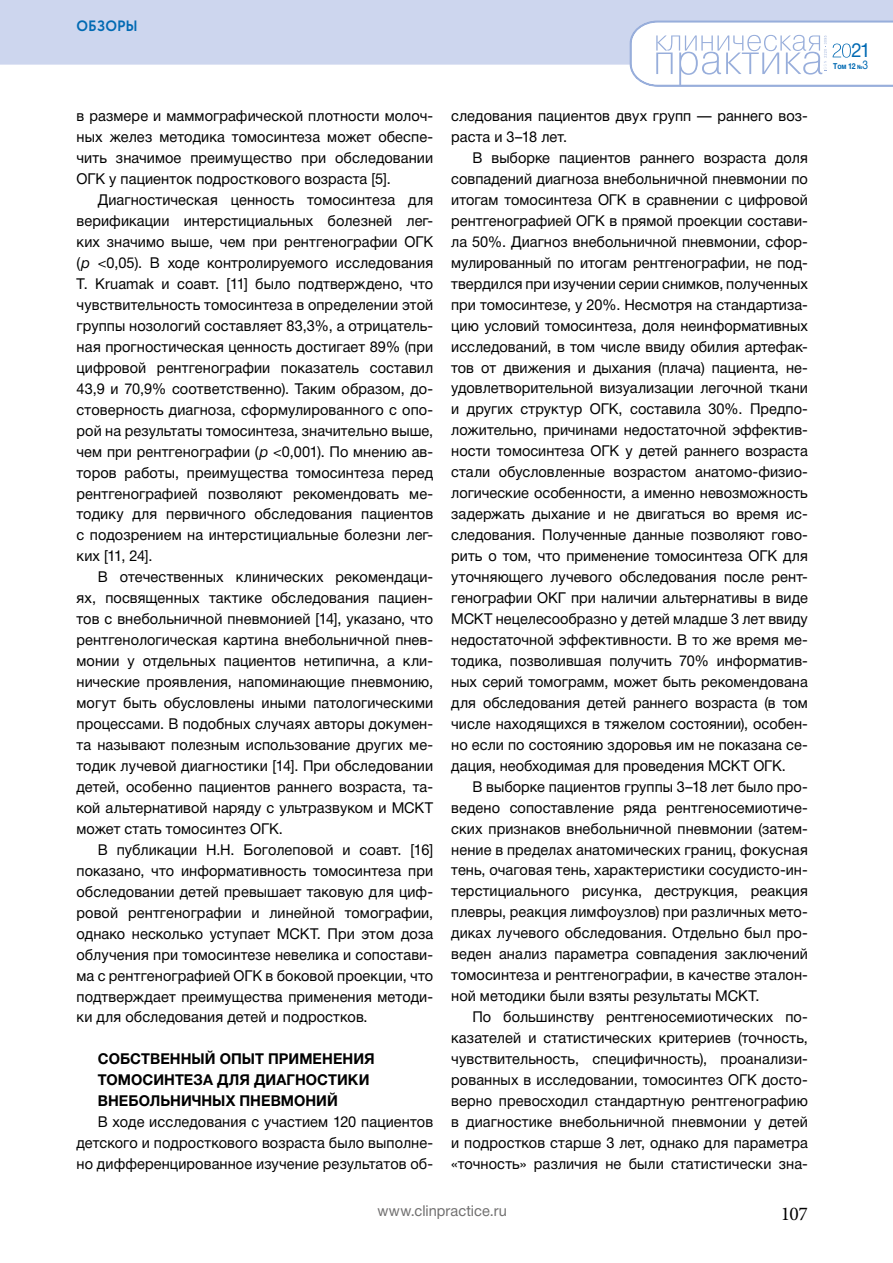
<style>
.page{position:relative;width:893px;height:1263px;background:#fff}
.page>*{position:absolute;margin:0;border:0;box-sizing:border-box;transform-origin:0 0}
.t1{font:19.5px "Minion Pro";color:#000}
.t2{font:19.5px "Helvetica Neue Cyr";color:#016ab3;scale:.95 1}
.t3{font:15px/21px "Helvetica Neue Cyr";letter-spacing:.005em;color:#000;text-align:justify}
.t4{font:700 15px/21px "Helvetica Neue Cyr";letter-spacing:.005em;color:#000}
.t5{font:15px "Helvetica Neue Cyr";letter-spacing:.005em;color:#706f6f}
.t6{font:700 15px "Circe";letter-spacing:-.005em;color:#016ab3;scale:.95 1}
.t7{font:700 8.25px "Helvetica Neue Cyr";color:#016ab3;scale:.85 1}
.s1{font-style:italic}
.s2{font-size:6px}
.s3{font-weight:400;font-size:12px}
</style>
<div class="page">
<div style="left:0;top:0;width:893px;height:65px;background:#cdd6ee"></div>
<svg style="left:629px;top:20px;width:264px;height:67px"></svg>
<p class="t6" style="left:77px;top:16px;width:66px">ОБЗОРЫ</p>
<p class="t3" style="left:77px;top:106px;width:358px">в размере и маммографической плотности молоч&shy;ных желез методика томосинтеза может обеспе&shy;чить значимое преимущество при обследовании ОГК у пациенток подросткового возраста [5].</p>
<p class="t3" style="left:77px;top:189px;width:358px;text-indent:21px">Диагностическая ценность томосинтеза для верификации интерстициальных болезней лег&shy;ких значимо выше, чем при рентгенографии ОГК (<span class="s1">p</span> &lt;0,05). В ходе контролируемого исследования T. Kruamak и соавт. [11] было подтверждено, что чувствительность томосинтеза в определении этой группы нозологий составляет 83,3%, а отрицатель&shy;ная прогностическая ценность достигает 89% (при цифровой рентгенографии показатель составил 43,9 и 70,9% соответственно). Таким образом, до&shy;стоверность диагноза, сформулированного с опо&shy;рой на результаты томосинтеза, значительно выше, чем при рентгенографии (<span class="s1">p</span> &lt;0,001). По мнению ав&shy;торов работы, преимущества томосинтеза перед рентгенографией позволяют рекомендовать ме&shy;тодику для первичного обследования пациентов с подозрением на интерстициальные болезни лег&shy;ких [11, 24].</p>
<p class="t3" style="left:77px;top:567px;width:358px;text-indent:21px">В отечественных клинических рекомендаци&shy;ях, посвященных тактике обследования пациен&shy;тов с внебольничной пневмонией [14], указано, что рентгенологическая картина внебольничной пнев&shy;монии у отдельных пациентов нетипична, а кли&shy;нические проявления, напоминающие пневмонию, могут быть обусловлены иными патологическими процессами. В подобных случаях авторы докумен&shy;та называют полезным использование других ме&shy;тодик лучевой диагностики [14]. При обследовании детей, особенно пациентов раннего возраста, та&shy;кой альтернативой наряду с ультразвуком и МСКТ может стать томосинтез ОГК.</p>
<p class="t3" style="left:77px;top:839px;width:358px;text-indent:21px">В публикации Н.Н. Боголеповой и соавт. [16] показано, что информативность томосинтеза при обследовании детей превышает таковую для циф&shy;ровой рентгенографии и линейной томографии, однако несколько уступает МСКТ. При этом доза облучения при томосинтезе невелика и сопостави&shy;ма с рентгенографией ОГК в боковой проекции, что подтверждает преимущества применения методи&shy;ки для обследования детей и подростков.</p>
<p class="t4" style="left:98px;top:1049px;width:278px">СОБСТВЕННЫЙ ОПЫТ ПРИМЕНЕНИЯ<br>ТОМОСИНТЕЗА ДЛЯ ДИАГНОСТИКИ<br>ВНЕБОЛЬНИЧНЫХ ПНЕВМОНИЙ</p>
<p class="t3" style="left:77px;top:1111px;width:358px;text-indent:21px">В ходе исследования с участием 120 пациентов детского и подросткового возраста было выполне&shy;но дифференцированное изучение результатов об-</p>
<p class="t3" style="left:451px;top:105px;width:358px">следования пациентов двух групп — раннего воз&shy;раста и 3–18 лет.</p>
<p class="t3" style="left:451px;top:147px;width:358px;text-indent:21px">В выборке пациентов раннего возраста доля совпадений диагноза внебольничной пневмонии по итогам томосинтеза ОГК в сравнении с цифровой рентгенографией ОГК в прямой проекции состави&shy;ла 50%. Диагноз внебольничной пневмонии, сфор&shy;мулированный по итогам рентгенографии, не под&shy;твердился при изучении серии снимков, полученных при томосинтезе, у 20%. Несмотря на стандартиза&shy;цию условий томосинтеза, доля неинформативных исследований, в том числе ввиду обилия артефак&shy;тов от движения и дыхания (плача) пациента, не&shy;удовлетворительной визуализации легочной ткани и других структур ОГК, составила 30%. Предпо&shy;ложительно, причинами недостаточной эффектив&shy;ности томосинтеза ОГК у детей раннего возраста стали обусловленные возрастом анатомо-физио&shy;логические особенности, а именно невозможность задержать дыхание и не двигаться во время ис&shy;следования. Полученные данные позволяют гово&shy;рить о том, что применение томосинтеза ОГК для уточняющего лучевого обследования после рент&shy;генографии ОКГ при наличии альтернативы в виде МСКТ нецелесообразно у детей младше 3 лет ввиду недостаточной эффективности. В то же время ме&shy;тодика, позволившая получить 70% информатив&shy;ных серий томограмм, может быть рекомендована для обследования детей раннего возраста (в том числе находящихся в тяжелом состоянии), особен&shy;но если по состоянию здоровья им не показана се&shy;дация, необходимая для проведения МСКТ ОГК.</p>
<p class="t3" style="left:451px;top:776px;width:358px;text-indent:21px">В выборке пациентов группы 3–18 лет было про&shy;ведено сопоставление ряда рентгеносемиотиче&shy;ских признаков внебольничной пневмонии (затем&shy;нение в пределах анатомических границ, фокусная тень, очаговая тень, характеристики сосудисто-ин&shy;терстициального рисунка, деструкция, реакция плевры, реакция лимфоузлов) при различных мето&shy;диках лучевого обследования. Отдельно был про&shy;веден анализ параметра совпадения заключений томосинтеза и рентгенографии, в качестве эталон&shy;ной методики были взяты результаты МСКТ.</p>
<p class="t3" style="left:451px;top:1006px;width:358px;text-indent:21px">По большинству рентгеносемиотических по&shy;казателей и статистических критериев (точность, чувствительность, специфичность), проанализи&shy;рованных в исследовании, томосинтез ОГК досто&shy;верно превосходил стандартную рентгенографию в диагностике внебольничной пневмонии у детей и подростков старше 3 лет, однако для параметра «точность» различия не были статистически зна-</p>
<p class="t5" style="left:377px;top:1203px;width:131px">www.clinpractice.ru</p>
<h1 class="t1" style="left:781px;top:1200px;width:29px">107</h1>
<h1 class="t2" style="left:851px;top:40px;width:22px">21</h1>
<p class="t7" style="left:833px;top:61px;width:43px">Том 12 <span class="s2">№</span><span class="s3">3</span></p>
</div>
